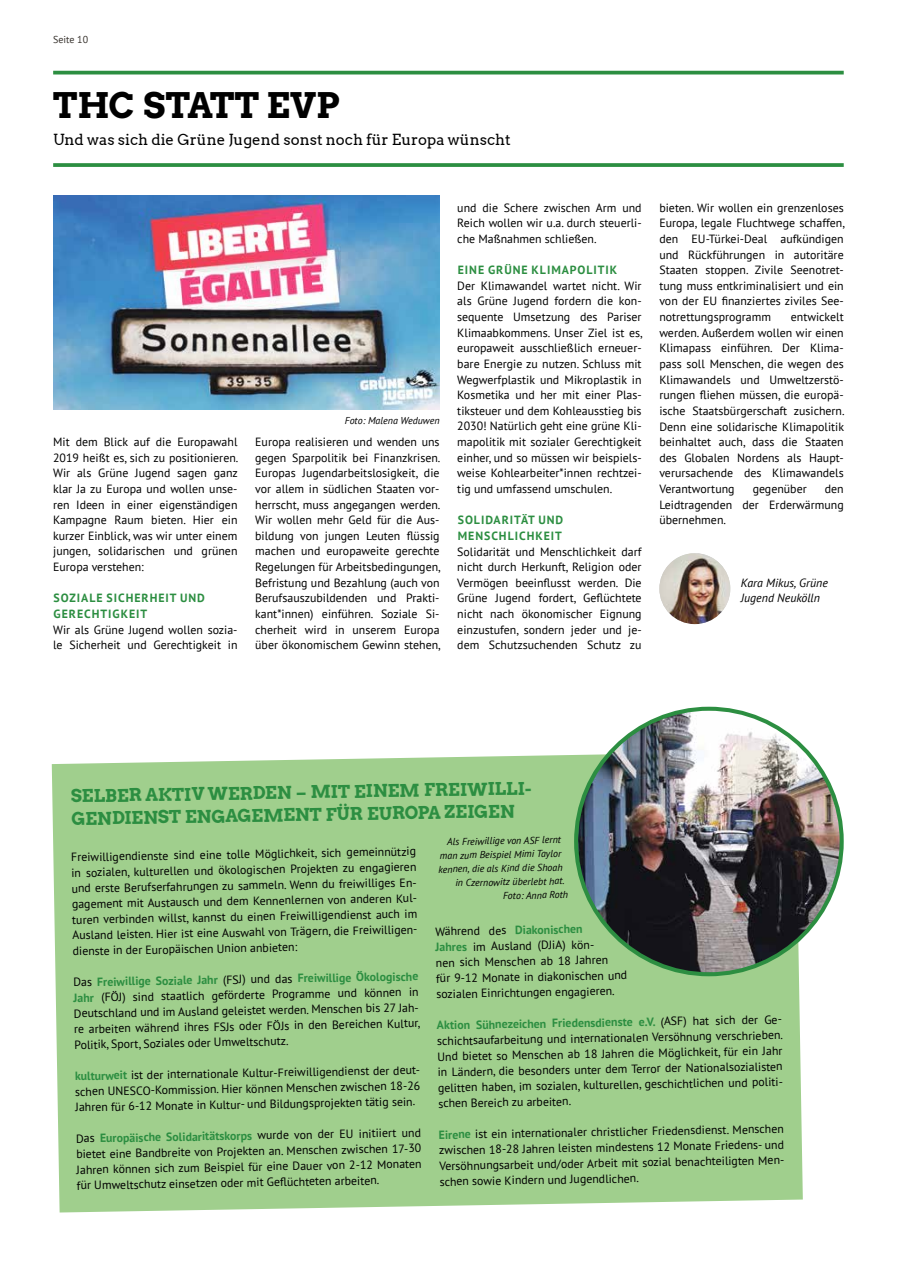
<style>
.page{position:relative;width:904px;height:1276px;background:#fff}
.page>*{position:absolute;margin:0;border:0;box-sizing:border-box;transform-origin:0 0}
.t1{font:35px "Arvo Gruen";color:#000}
.t2{font:17.5px/22.5px "Arvo Gruen";color:#2c8e41}
.t3{font:15px "Arvo";color:#000}
.t4{font:11.88px/15.6px "PT Sans";color:#000;text-align:justify}
.t5{font:700 11.88px/15.6px "PT Sans";letter-spacing:.08em;color:#2c8e41}
.t6{font:italic 11.88px/15.6px "PT Sans";color:#000}
.t7{font:italic 10px "PT Sans";color:#000}
.t8{font:10px "PT Sans";color:#39342f}
.s1{font-weight:700;color:#2c8e41}
</style>
<div class="page">
<hr style="left:53px;top:71px;width:790px;height:3px;background:#2c8e41">
<svg style="left:53px;top:163px;width:790px;height:4px;background:#38944c"></svg>
<img style="left:659px;top:553px;width:71px;height:71px">
<div style="left:52px;top:751px;width:750px;height:461px;background:#a0cf8d"></div>
<img style="left:53px;top:196px;width:386px;height:213px">
<img style="left:576px;top:709px;width:265px;height:265px;border-radius:133px">
<p class="t8" style="left:53px;top:34px;width:36px">Seite 10</p>
<h1 class="t1" style="left:53px;top:81px;width:288px">THC STATT EVP</h1>
<p class="t3" style="left:53px;top:130px;width:459px">Und was sich die Grüne Jugend sonst noch für Europa wünscht</p>
<p class="t4" style="left:53px;top:434px;width:187px">Mit dem Blick auf die Europawahl 2019 heißt es, sich zu positionieren.<br>Wir als Grüne Jugend sagen ganz klar Ja zu Europa und wollen unse&shy;ren Ideen in einer eigenständigen Kampagne Raum bieten. Hier ein kurzer Einblick, was wir unter einem jungen, solidarischen und grünen Europa verstehen:</p>
<p class="t5" style="left:54px;top:590px;width:153px">SOZIALE SICHERHEIT UND<br>GERECHTIGKEIT</p>
<p class="t4" style="left:53px;top:622px;width:186px">Wir als Grüne Jugend wollen sozia&shy;le Sicherheit und Gerechtigkeit in</p>
<p class="t7" style="left:345px;top:414px;width:96px">Foto: Malena Weduwen</p>
<p class="t4" style="left:255px;top:434px;width:187px">Europa realisieren und wenden uns gegen Sparpolitik bei Finanzkrisen.<br>Europas Jugendarbeitslosigkeit, die vor allem in südlichen Staaten vor&shy;herrscht, muss angegangen werden.<br>Wir wollen mehr Geld für die Aus&shy;bildung von jungen Leuten flüssig machen und europaweite gerechte Regelungen für Arbeitsbedingungen, Befristung und Bezahlung (auch von Berufsauszubildenden und Prakti&shy;kant*innen) einführen. Soziale Si&shy;cherheit wird in unserem Europa über ökonomischem Gewinn stehen,</p>
<p class="t4" style="left:457px;top:200px;width:186px">und die Schere zwischen Arm und Reich wollen wir u.a. durch steuerli&shy;che Maßnahmen schließen.</p>
<p class="t5" style="left:458px;top:262px;width:161px">EINE GRÜNE KLIMAPOLITIK</p>
<p class="t4" style="left:457px;top:278px;width:187px">Der Klimawandel wartet nicht. Wir als Grüne Jugend fordern die kon&shy;sequente Umsetzung des Pariser Klimaabkommens. Unser Ziel ist es, europaweit ausschließlich erneuer&shy;bare Energie zu nutzen. Schluss mit Wegwerfplastik und Mikroplastik in Kosmetika und her mit einer Plas&shy;tiksteuer und dem Kohleausstieg bis 2030! Natürlich geht eine grüne Kli&shy;mapolitik mit sozialer Gerechtigkeit einher, und so müssen wir beispiels&shy;weise Kohlearbeiter*innen rechtzei&shy;tig und umfassend umschulen.</p>
<p class="t5" style="left:458px;top:512px;width:107px">SOLIDARITÄT UND<br>MENSCHLICHKEIT</p>
<p class="t4" style="left:457px;top:544px;width:186px">Solidarität und Menschlichkeit darf nicht durch Herkunft, Religion oder Vermögen beeinflusst werden. Die Grüne Jugend fordert, Geflüchtete nicht nach ökonomischer Eignung einzustufen, sondern jeder und je&shy;dem Schutzsuchenden Schutz zu</p>
<p class="t4" style="left:659px;top:200px;width:187px">bieten. Wir wollen ein grenzenloses Europa, legale Fluchtwege schaffen, den EU-Türkei-Deal aufkündigen und Rückführungen in autoritäre Staaten stoppen. Zivile Seenotret&shy;tung muss entkriminalisiert und ein von der EU finanziertes ziviles See&shy;notrettungsprogramm</p>
<p class="t4" style="left:659px;top:309px;width:187px;text-indent:131px">entwickelt werden. Außerdem wollen wir einen Klimapass einführen. Der Klima&shy;pass soll Menschen, die wegen des Klimawandels und Umweltzerstö&shy;rungen fliehen müssen, die europä&shy;ische Staatsbürgerschaft zusichern.<br>Denn eine solidarische Klimapolitik beinhaltet auch, dass die Staaten des Globalen Nordens als Haupt&shy;verursachende des Klimawandels Verantwortung</p>
<p class="t4" style="left:752px;top:481px;width:56px">gegenüber</p>
<p class="t4" style="left:659px;top:481px;width:186px;text-indent:165px">den Leidtragenden der Erderwärmung übernehmen.</p>
<p class="t6" style="left:741px;top:574px;width:88px">Kara Mikus, Grüne<br>Jugend Neukölln</p>
<h2 class="t2" style="left:71px;top:784px;width:464px;rotate:-1deg">SELBER AKTIV WERDEN – MIT EINEM FREIWILLI-<br>GENDIENST ENGAGEMENT FÜR EUROPA ZEIGEN</h2>
<p class="t4" style="left:71px;top:849px;width:348px;text-align:left;rotate:-1deg">Freiwilligendienste sind eine tolle Möglichkeit, sich gemeinnützig in sozialen, kulturellen und ökologischen Projekten zu engagieren und erste Berufserfahrungen zu sammeln. Wenn du freiwilliges En&shy;gagement mit Austausch und dem Kennenlernen von anderen Kul&shy;turen verbinden willst, kannst du einen Freiwilligendienst auch im Ausland leisten. Hier ist eine Auswahl von Trägern, die Freiwilligen&shy;dienste in der Europäischen Union anbieten:</p>
<p class="t4" style="left:73px;top:974px;width:348px;text-align:left;rotate:-1deg">Das <span class="s1">Freiwillige Soziale Jahr</span> (FSJ) und das <span class="s1">Freiwillige Ökologische Jahr</span> (FÖJ) sind staatlich geförderte Programme und können in Deutschland und im Ausland geleistet werden. Menschen bis 27 Jah&shy;re arbeiten während ihres FSJs oder FÖJs in den Bereichen Kultur, Politik, Sport, Soziales oder Umweltschutz.</p>
<p class="t4" style="left:75px;top:1068px;width:348px;text-align:left;rotate:-1deg"><span class="s1">kulturweit</span> ist der internationale Kultur-Freiwilligendienst der deut&shy;schen UNESCO-Kommission. Hier können Menschen zwischen 18-26<br>Jahren für 6-12 Monate in Kultur- und Bildungsprojekten tätig sein.</p>
<p class="t4" style="left:76px;top:1131px;width:346px;rotate:-1deg">Das <span class="s1">Europäische Solidaritätskorps</span> wurde von der EU initiiert und bietet eine Bandbreite von Projekten an. Menschen zwischen 17-30<br>Jahren können sich zum Beispiel für eine Dauer von 2-12 Monaten für Umweltschutz einsetzen oder mit Gefl üchteten arbeiten.</p>
<p class="t7" style="left:447px;top:835px;width:115px;rotate:-1deg">Als Freiwillige von ASF lernt</p>
<p class="t7" style="left:439px;top:849px;width:123px;rotate:-1deg">man zum Beispiel Mimi Taylor</p>
<p class="t7" style="left:438px;top:862px;width:126px;rotate:-1deg">kennen, die als Kind die Shoah</p>
<p class="t7" style="left:455px;top:876px;width:111px;rotate:-1deg">in Czernowitz überlebt hat.</p>
<p class="t7" style="left:503px;top:889px;width:67px;rotate:-1deg">Foto: Anna Roth</p>
<p class="t4" style="left:435px;top:924px;width:193px;text-align:left;rotate:-1deg">Während des <span class="s1">Diakonischen<br>Jahres</span> im Ausland (DJiA) kön-<br>nen sich Menschen ab 18 Jahren<br>für 9-12 Monate in diakonischen und sozialen Einrichtungen engagieren.</p>
<p class="t4" style="left:437px;top:1017px;width:348px;text-align:left;rotate:-1deg"><span class="s1">Aktion Sühnezeichen Friedensdienste e.V.</span> (ASF) hat sich der Ge&shy;schichtsaufarbeitung und internationalen Versöhnung verschrieben.<br>Und bietet so Menschen ab 18 Jahren die Möglichkeit, für ein Jahr in Ländern, die besonders unter dem Terror der Nationalsozialisten gelitten haben, im sozialen, kulturellen, geschichtlichen und politi&shy;schen Bereich zu arbeiten.</p>
<p class="t4" style="left:438px;top:1127px;width:348px;text-align:left;rotate:-1deg"><span class="s1">Eirene</span> ist ein internationaler christlicher Friedensdienst. Menschen zwischen 18-28 Jahren leisten mindestens 12 Monate Friedens- und Versöhnungsarbeit und/oder Arbeit mit sozial benachteiligten Men&shy;schen sowie Kindern und Jugendlichen.</p>
</div>
